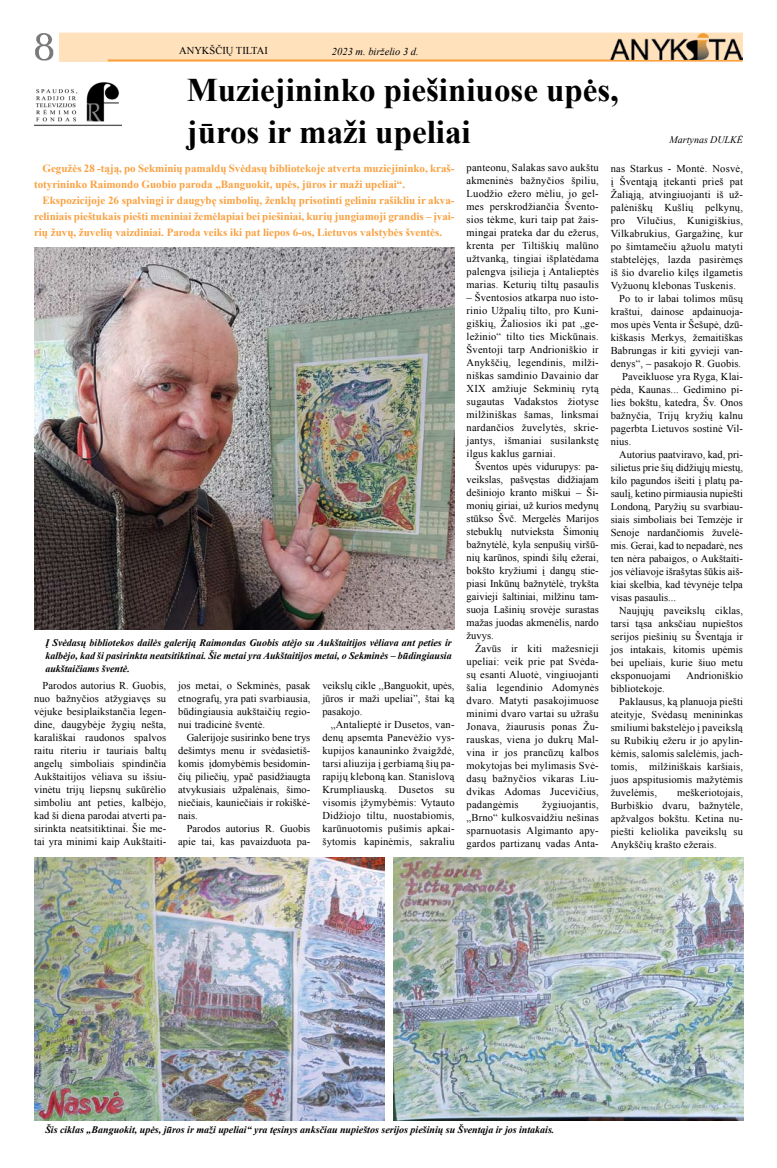
<style>
.page{position:relative;width:777px;height:1168px;background:#fff}
.page>*{position:absolute;margin:0;border:0;box-sizing:border-box;transform-origin:0 0}
.t1{font:700 33px/42px "Times New Roman";color:#000}
.t2{font:700 11px/16px "Times New Roman";color:#f9a141}
.t3{font:10.5px/13px "Times New Roman";letter-spacing:.01em;color:#000;text-align:justify}
.t4{font:italic 10.5px "Times New Roman";color:#000}
.t5{font:italic 700 10px/13px "Times New Roman";color:#000;text-align:justify}
.t6{font:italic 10px "Times New Roman";color:#000}
</style>
<div class="page">
<div style="left:59px;top:33px;width:684px;height:29px;background:#ffe1bc;border:1px solid #ffe1bc"></div>
<hr style="left:108px;top:59px;width:634px;height:2px;background:#f9a141">
<img style="left:610px;top:33px;width:132px;height:27px">
<img style="left:35px;top:33px;width:19px;height:28px">
<img style="left:34px;top:82px;width:87px;height:44px">
<img style="left:34px;top:248px;width:420px;height:382px">
<img style="left:34px;top:858px;width:350px;height:262px">
<img style="left:393px;top:858px;width:350px;height:262px">
<p class="t3" style="left:179px;top:44px;width:8px">anykščių</p>
<p class="t3" style="left:236px;top:44px;width:7px">tiltai</p>
<p class="t4" style="left:332px;top:44px;width:88px">2023 m. birželio 3 d.</p>
<h1 class="t1" style="left:187px;top:69px;width:433px">Muziejininko piešiniuose upės, jūros ir maži upeliai</h1>
<p class="t2" style="left:34px;top:160px;width:422px;text-indent:9px">Gegužės 28 -tąją, po Sekminių pamaldų Svėdasų bibliotekoje atverta muziejininko, kraš&shy;totyrininko Raimondo Guobio paroda „Banguokit, upės, jūros ir maži upeliai“.</p>
<p class="t2" style="left:34px;top:192px;width:422px;text-align:justify;text-indent:9px">Ekspozicijoje 26 spalvingi ir daugybę simbolių, ženklų prisotinti geliniu rašikliu ir akva&shy;reliniais pieštukais piešti meniniai žemėlapiai bei piešiniai, kurių jungiamoji grandis – įvai&shy;rių žuvų, žuvelių vaizdiniai. Paroda veiks iki pat liepos 6-os, Lietuvos valstybės šventės.</p>
<p class="t6" style="left:669px;top:133px;width:63px">Martynas DULKĖ</p>
<p class="t3" style="left:466px;top:161px;width:134px">panteonu, Salakas savo aukštu akmeninės bažnyčios špiliu, Luodžio ežero mėliu, jo gel&shy;mes perskrodžiančia Švento&shy;sios tėkme, kuri taip pat žais&shy;mingai prateka dar du ežerus, krenta per Tiltiškių malūno užtvanką, tingiai išplatėdama palengva įsilieja į Antalieptės marias. Keturių tiltų pasaulis</p>
<p class="t3" style="left:466px;top:291px;width:134px">– Šventosios atkarpa nuo isto&shy;rinio Užpalių tilto, pro Kuni&shy;giškių, Žaliosios iki pat „ge&shy;ležinio“ tilto ties Mickūnais.<br>Šventoji tarp Andrioniškio ir Anykščių, legendinis, milži&shy;niškas samdinio Davainio dar XIX amžiuje Sekminių rytą sugautas Vadakstos žiotyse milžiniškas šamas, linksmai nardančios žuvelytės, skrie&shy;jantys, išmaniai susilankstę ilgus kaklus garniai.</p>
<p class="t3" style="left:466px;top:460px;width:134px;text-indent:9px">Šventos upės vidurupys: pa&shy;veikslas, pašvęstas didžiajam dešiniojo kranto miškui – Ši&shy;monių giriai, už kurios medynų stūkso Švč. Mergelės Marijos stebuklų nutvieksta Šimonių bažnytėlė, kyla senpušių viršū&shy;nių karūnos, spindi šilų ežerai, bokšto kryžiumi į dangų stie&shy;piasi Inkūnų bažnytėlė, trykšta gaivieji šaltiniai, milžinu tam&shy;suoja Lašinių srovėje surastas mažas juodas akmenėlis, nardo žuvys.</p>
<p class="t3" style="left:466px;top:642px;width:134px;text-indent:9px">Žavūs ir kiti mažesnieji upeliai: veik prie pat Svėda&shy;sų esanti Aluotė, vingiuojanti šalia legendinio Adomynės dvaro. Matyti pasakojimuose minimi dvaro vartai su užrašu Jonava, žiaurusis ponas Žu&shy;rauskas, viena jo dukrų Mal&shy;vina ir jos prancūzų kalbos mokytojas bei mylimasis Svė&shy;dasų bažnyčios vikaras Liu&shy;dvikas Adomas Jucevičius, padangėmis</p>
<p class="t3" style="left:611px;top:162px;width:134px">nas Starkus - Montė. Nosvė,</p>
<p class="t3" style="left:611px;top:175px;width:134px">į Šventąją įtekanti prieš pat</p>
<p class="t3" style="left:611px;top:188px;width:134px">Žaliąją, atvingiuojanti iš už-</p>
<p class="t3" style="left:611px;top:201px;width:134px">palėniškų Kušlių pelkynų,</p>
<p class="t3" style="left:611px;top:214px;width:134px">pro Vilučius, Kunigiškius,</p>
<p class="t3" style="left:611px;top:227px;width:134px">Vilkabrukius, Gargažinę, kur</p>
<p class="t3" style="left:611px;top:240px;width:134px">po šimtamečiu ąžuolu matyti</p>
<p class="t3" style="left:611px;top:253px;width:134px">stabtelėjęs, lazda pasirėmęs</p>
<p class="t3" style="left:611px;top:266px;width:134px">iš šio dvarelio kilęs ilgametis</p>
<p class="t3" style="left:611px;top:279px;width:127px">Vyžuonų klebonas Tuskenis.</p>
<p class="t3" style="left:619px;top:292px;width:125px">Po to ir labai tolimos mūsų</p>
<p class="t3" style="left:611px;top:304px;width:134px">kraštui, dainose apdainuoja-</p>
<p class="t3" style="left:611px;top:317px;width:134px">mos upės Venta ir Šešupė, dzū-</p>
<p class="t3" style="left:611px;top:330px;width:134px">kiškasis Merkys, žemaitiškas</p>
<p class="t3" style="left:611px;top:343px;width:134px">Babrungas ir kiti gyvieji van-</p>
<p class="t3" style="left:611px;top:356px;width:132px">denys“, – pasakojo R. Guobis.</p>
<p class="t3" style="left:622px;top:369px;width:122px">Paveikluose yra Ryga, Klai-</p>
<p class="t3" style="left:611px;top:382px;width:134px">pėda, Kaunas... Gedimino pi-</p>
<p class="t3" style="left:611px;top:395px;width:134px">lies bokštu, katedra, Šv. Onos</p>
<p class="t3" style="left:611px;top:408px;width:134px">bažnyčia, Trijų kryžių kalnu</p>
<p class="t3" style="left:611px;top:421px;width:134px">pagerbta Lietuvos sostinė Vil-</p>
<p class="t3" style="left:611px;top:434px;width:22px">nius.</p>
<p class="t3" style="left:619px;top:447px;width:125px">Autorius paatviravo, kad, pri-</p>
<p class="t3" style="left:611px;top:460px;width:134px">silietus prie šių didžiųjų miestų,</p>
<p class="t3" style="left:611px;top:473px;width:134px">kilo pagundos išeiti į platų pa-</p>
<p class="t3" style="left:611px;top:486px;width:134px">saulį, ketino pirmiausia nupiešti</p>
<p class="t3" style="left:611px;top:499px;width:134px">Londoną, Paryžių su svarbiau-</p>
<p class="t3" style="left:611px;top:512px;width:134px">siais simboliais bei Temzėje ir</p>
<p class="t3" style="left:611px;top:525px;width:134px">Senoje nardančiomis žuvelė-</p>
<p class="t3" style="left:611px;top:538px;width:134px">mis. Gerai, kad to nepadarė, nes</p>
<p class="t3" style="left:611px;top:551px;width:134px">ten nėra pabaigos, o Aukštaiti-</p>
<p class="t3" style="left:611px;top:564px;width:134px">jos vėliavoje išrašytas šūkis aiš-</p>
<p class="t3" style="left:611px;top:577px;width:134px">kiai skelbia, kad tėvynėje telpa</p>
<p class="t3" style="left:611px;top:590px;width:67px">visas pasaulis...</p>
<p class="t3" style="left:619px;top:603px;width:125px">Naujųjų paveikslų ciklas,</p>
<p class="t3" style="left:611px;top:616px;width:134px">tarsi tąsa anksčiau nupieštos</p>
<p class="t3" style="left:611px;top:629px;width:134px">serijos piešinių su Šventąja ir</p>
<p class="t3" style="left:611px;top:642px;width:134px">jos intakais, kitomis upėmis</p>
<p class="t3" style="left:611px;top:655px;width:134px">bei upeliais, kurie šiuo metu</p>
<p class="t3" style="left:611px;top:668px;width:62px">eksponuojami</p>
<p class="t3" style="left:686px;top:668px;width:58px">Andrioniškio</p>
<p class="t3" style="left:611px;top:681px;width:56px">bibliotekoje.</p>
<p class="t3" style="left:619px;top:694px;width:125px">Paklausus, ką planuoja piešti</p>
<p class="t3" style="left:611px;top:707px;width:134px">ateityje, Svėdasų menininkas</p>
<p class="t3" style="left:611px;top:720px;width:134px">smiliumi bakstelėjo į paveikslą</p>
<p class="t3" style="left:611px;top:733px;width:134px">su Rubikių ežeru ir jo apylin-</p>
<p class="t3" style="left:611px;top:746px;width:134px">kėmis, salomis salelėmis, jach-</p>
<p class="t3" style="left:611px;top:759px;width:134px">tomis, milžiniškais karšiais,</p>
<p class="t3" style="left:611px;top:772px;width:134px">juos apspitusiomis mažytėmis</p>
<p class="t3" style="left:611px;top:785px;width:48px">žuvelėmis,</p>
<p class="t5" style="left:45px;top:636px;width:408px">Į Svėdasų bibliotekos dailės galeriją Raimondas Guobis atėjo su Aukštaitijos vėliava ant peties ir kalbėjo, kad ši pasirinkta neatsitiktinai. Šie metai yra Aukštaitijos metai, o Sekminės – būdingiausia aukštaičiams šventė.</p>
<p class="t3" style="left:34px;top:679px;width:134px;text-indent:9px">Parodos autorius R. Guobis, nuo bažnyčios atžygiavęs su vėjuke besiplaikstančia legen&shy;dine, daugybėje žygių nešta, karališkai raudonos spalvos raitu riteriu ir tauriais baltų angelų simboliais spindinčia Aukštaitijos vėliava su išsiu&shy;vinėtu trijų liepsnų sukūrėlio simboliu ant peties, kalbėjo, kad ši diena parodai atverti pa&shy;sirinkta neatsitiktinai. Šie me&shy;tai yra minimi kaip Aukštaiti-</p>
<p class="t3" style="left:178px;top:679px;width:134px">jos metai, o Sekminės, pasak etnografų, yra pati svarbiausia, būdingiausia aukštaičių regio&shy;nui tradicinė šventė.</p>
<p class="t3" style="left:322px;top:679px;width:134px">veikslų cikle ,,Banguokit, upės, jūros ir maži upeliai”, štai ką pasakojo.</p>
<p class="t3" style="left:322px;top:718px;width:134px;text-indent:9px">„Antalieptė ir Dusetos, van&shy;denų apsemta Panevėžio vys&shy;kupijos kanauninko žvaigždė, tarsi aliuzija į gerbiamą šių pa&shy;rapijų kleboną kan. Stanislovą Krumpliauską. Dusetos su visomis įžymybėmis: Vytauto Didžiojo tiltu, nuostabiomis, karūnuotomis pušimis apkai&shy;šytomis kapinėmis, sakraliu</p>
<p class="t3" style="left:178px;top:731px;width:134px;text-indent:9px">Galerijoje susirinko bene trys dešimtys menu ir svėdasietiš&shy;komis įdomybėmis besidomin&shy;čių piliečių, ypač pasidžiaugta atvykusiais užpalėnais, šimo&shy;niečiais, kauniečiais ir rokiškė&shy;nais.</p>
<p class="t3" style="left:178px;top:822px;width:134px;text-align:right">Parodos autorius R. Guobis apie tai, kas pavaizduota pa-</p>
<p class="t3" style="left:611px;top:785px;width:134px;text-indent:67px">meškeriotojais, Burbiškio dvaru, bažnytėle, apžvalgos bokštu. Ketina nu&shy;piešti keliolika paveikslų su Anykščių krašto ežerais.</p>
<p class="t3" style="left:466px;top:798px;width:134px;text-indent:76px">žygiuojantis, „Brno“ kulkosvaidžiu nešinas sparnuotasis Algimanto apy&shy;gardos partizanų vadas Anta-</p>
<p class="t5" style="left:45px;top:1123px;width:510px">Šis ciklas „Banguokit, upės, jūros ir maži upeliai“ yra tęsinys anksčiau nupieštos serijos piešinių su Šventąja ir jos intakais.</p>
</div>
